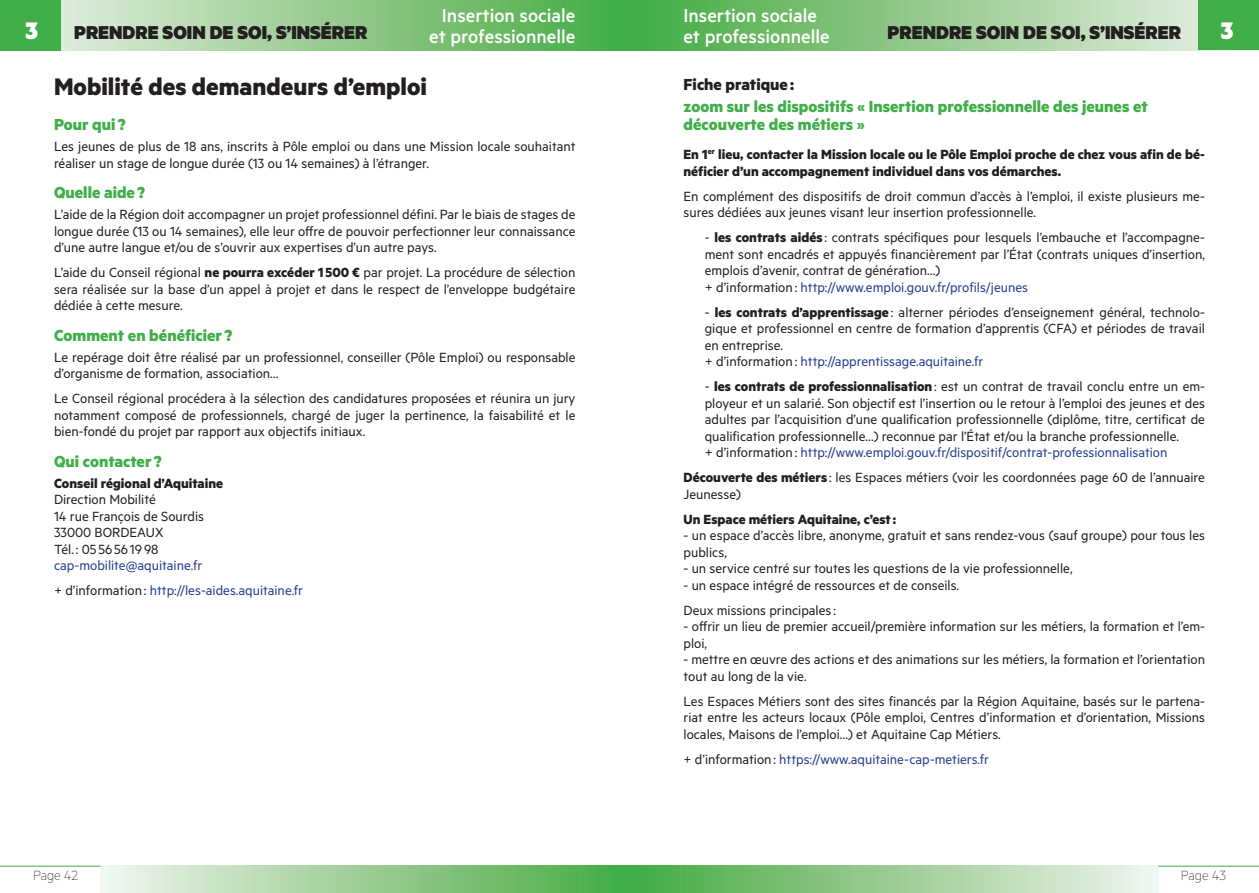
<style>
.page{position:relative;width:1259px;height:893px;background:#fff}
.page>*{position:absolute;margin:0;border:0;box-sizing:border-box;transform-origin:0 0}
.t1{font:700 27px "Metric";color:#231f20}
.t2{font:900 27px "Metric";color:#fff}
.t3{font:500 21px/21px "Metric";color:#fff;text-align:right}
.t4{font:900 21px "Metric";color:#231f20}
.t5{font:700 18px/18px "Metric";color:#40ae49}
.t6{font:700 18px "Metric";color:#231f20}
.t7{font:15px/16.5px "Metric";color:#231f20}
.t8{font:700 15px/16.5px "Metric";color:#231f20}
.t9{font:15px/25px "Metric";color:#253f8e}
.t10{font:100 15px "Metric";letter-spacing:-.005em;color:#231f20}
.s1{font-weight:700}
.s2{color:#253f8e}
.s3{color:#231f20}
</style>
<div class="page">
<svg style="left:61px;top:0;width:568px;height:50px;background:#91ca8c"></svg>
<svg style="left:630px;top:0;width:567px;height:50px;background:#8fc98b"></svg>
<div style="left:101px;top:866px;width:528px;height:27px;background:linear-gradient(to right,#f2f4ed,#45aa41)"></div>
<div style="left:630px;top:866px;width:528px;height:27px;background:linear-gradient(to right,#44a940,#f1f3ed)"></div>
<hr style="left:0;top:866px;width:101px;height:1px;background:#40ae49">
<hr style="left:1158px;top:866px;width:101px;height:1px;background:#40ae49">
<div style="left:0;top:0;width:61px;height:50px;background:#40ae49"></div>
<div style="left:1197px;top:0;width:62px;height:50px;background:#40ae49"></div>
<h2 class="t3" style="left:429px;top:5px;width:148px">Insertion sociale et professionnelle</h2>
<h2 class="t3" style="left:683px;top:5px;width:148px;text-align:left">Insertion sociale et professionnelle</h2>
<p class="t6" style="left:683px;top:73px;width:112px">Fiche pratique :</p>
<p class="t5" style="left:683px;top:97px;width:466px">zoom sur les dispositifs « Insertion professionnelle des jeunes et découverte des métiers »</p>
<p class="t8" style="left:683px;top:146px;width:523px">En 1<sup>er</sup> lieu, contacter la Mission locale ou le Pôle Emploi proche de chez vous afin de bé&shy;néficier d’un accompagnement individuel dans vos démarches.</p>
<p class="t7" style="left:683px;top:187px;width:523px">En complément des dispositifs de droit commun d’accès à l’emploi, il existe plusieurs me&shy;sures dédiées aux jeunes visant leur insertion professionnelle.</p>
<p class="t7" style="left:705px;top:229px;width:502px">- <span class="s1">les contrats aidés</span> : contrats spécifiques pour lesquels l’embauche et l’accompagne&shy;ment sont encadrés et appuyés financièrement par l’État (contrats uniques d’insertion, emplois d’avenir, contrat de génération…)<br>+ d’information : <span class="s2">http://www.emploi.gouv.fr/profils/jeunes</span></p>
<p class="t7" style="left:705px;top:303px;width:502px">- <span class="s1">les contrats d’apprentissage</span> : alterner périodes d’enseignement général, technolo&shy;gique et professionnel en centre de formation d’apprentis (CFA) et périodes de travail en entreprise.<br>+ d’information : <span class="s2">http://apprentissage.aquitaine.fr</span></p>
<p class="t7" style="left:705px;top:378px;width:502px">- <span class="s1">les contrats de professionnalisation</span>: est un contrat de travail conclu entre un em&shy;ployeur et un salarié. Son objectif est l’insertion ou le retour à l’emploi des jeunes et des adultes par l’acquisition d’une qualification professionnelle (diplôme, titre, certificat de qualification professionnelle…) reconnue par l’État et/ou la branche professionnelle.<br>+ d’information : <span class="s2">http://www.emploi.gouv.fr/dispositif/contrat-professionnalisation</span></p>
<p class="t7" style="left:683px;top:469px;width:523px"><span class="s1">Découverte des métiers</span> : les Espaces métiers (voir les coordonnées page 60 de l’annuaire<br>Jeunesse)</p>
<p class="t8" style="left:683px;top:510px;width:214px">Un Espace métiers Aquitaine, c’est:</p>
<p class="t7" style="left:683px;top:527px;width:523px">- un espace d’accès libre, anonyme, gratuit et sans rendez-vous (sauf groupe) pour tous les publics,</p>
<p class="t7" style="left:683px;top:560px;width:390px">- un service centré sur toutes les questions de la vie professionnelle,</p>
<p class="t7" style="left:683px;top:572px;width:277px;line-height:25px">- un espace intégré de ressources et de conseils.<br>Deux missions principales:</p>
<p class="t7" style="left:683px;top:618px;width:523px">- offrir un lieu de premier accueil/première information sur les métiers, la formation et l’em&shy;ploi,</p>
<p class="t7" style="left:683px;top:651px;width:523px">- mettre en œuvre des actions et des animations sur les métiers, la formation et l’orientation tout au long de la vie.</p>
<p class="t7" style="left:683px;top:692px;width:523px;text-align:justify">Les Espaces Métiers sont des sites financés par la Région Aquitaine, basés sur le partena&shy;riat entre les acteurs locaux (Pôle emploi, Centres d’information et d’orientation, Missions locales, Maisons de l’emploi…) et Aquitaine Cap Métiers.</p>
<p class="t9" style="left:683px;top:746px;width:307px"><span class="s3">+ d’information :</span> https://www.aquitaine-cap-metiers.fr</p>
<h1 class="t2" style="left:26px;top:13px;width:14px">3</h1>
<h2 class="t4" style="left:74px;top:19px;width:295px">PRENDRE SOIN DE SOI, S’INSÉRER</h2>
<h2 class="t4" style="left:887px;top:19px;width:295px">PRENDRE SOIN DE SOI, S’INSÉRER</h2>
<h1 class="t2" style="left:1220px;top:13px;width:14px">3</h1>
<h1 class="t1" style="left:54px;top:71px;width:374px">Mobilité des demandeurs d’emploi</h1>
<p class="t5" style="left:54px;top:115px;width:73px">Pour qui ?</p>
<p class="t7" style="left:54px;top:138px;width:523px">Les jeunes de plus de 18 ans, inscrits à Pôle emploi ou dans une Mission locale souhaitant réaliser un stage de longue durée (13 ou 14 semaines) à l’étranger.</p>
<p class="t5" style="left:54px;top:183px;width:93px">Quelle aide ?</p>
<p class="t7" style="left:54px;top:206px;width:523px;text-align:justify">L’aide de la Région doit accompagner un projet professionnel défini. Par le biais de stages de longue durée (13 ou 14 semaines), elle leur offre de pouvoir perfectionner leur connaissance d’une autre langue et/ou de s’ouvrir aux expertises d’un autre pays.</p>
<p class="t7" style="left:54px;top:264px;width:523px;text-align:justify">L’aide du Conseil régional <span class="s1">ne pourra excéder 1 500 €</span> par projet. La procédure de sélection sera réalisée sur la base d’un appel à projet et dans le respect de l’enveloppe budgétaire dédiée à cette mesure.</p>
<p class="t5" style="left:54px;top:326px;width:180px">Comment en bénéficier ?</p>
<p class="t7" style="left:54px;top:348px;width:523px">Le repérage doit être réalisé par un professionnel, conseiller (Pôle Emploi) ou responsable d’organisme de formation, association…</p>
<p class="t7" style="left:54px;top:390px;width:523px;text-align:justify">Le Conseil régional procédera à la sélection des candidatures proposées et réunira un jury notamment composé de professionnels, chargé de juger la pertinence, la faisabilité et le bien-fondé du projet par rapport aux objectifs initiaux.</p>
<p class="t5" style="left:54px;top:452px;width:109px">Qui contacter ?</p>
<p class="t8" style="left:54px;top:474px;width:171px">Conseil régional d’Aquitaine</p>
<p class="t7" style="left:54px;top:491px;width:151px">Direction Mobilité<br>14 rue François de Sourdis<br>33000 BORDEAUX<br>Tél. : 05 56 56 19 98</p>
<p class="t9" style="left:54px;top:553px;width:251px">cap-mobilite@aquitaine.fr<br><span class="s3">+ d’information :</span> http://les-aides.aquitaine.fr</p>
<p class="t10" style="left:33px;top:867px;width:46px">Page 42</p>
<p class="t10" style="left:1180px;top:867px;width:46px">Page 43</p>
</div>
